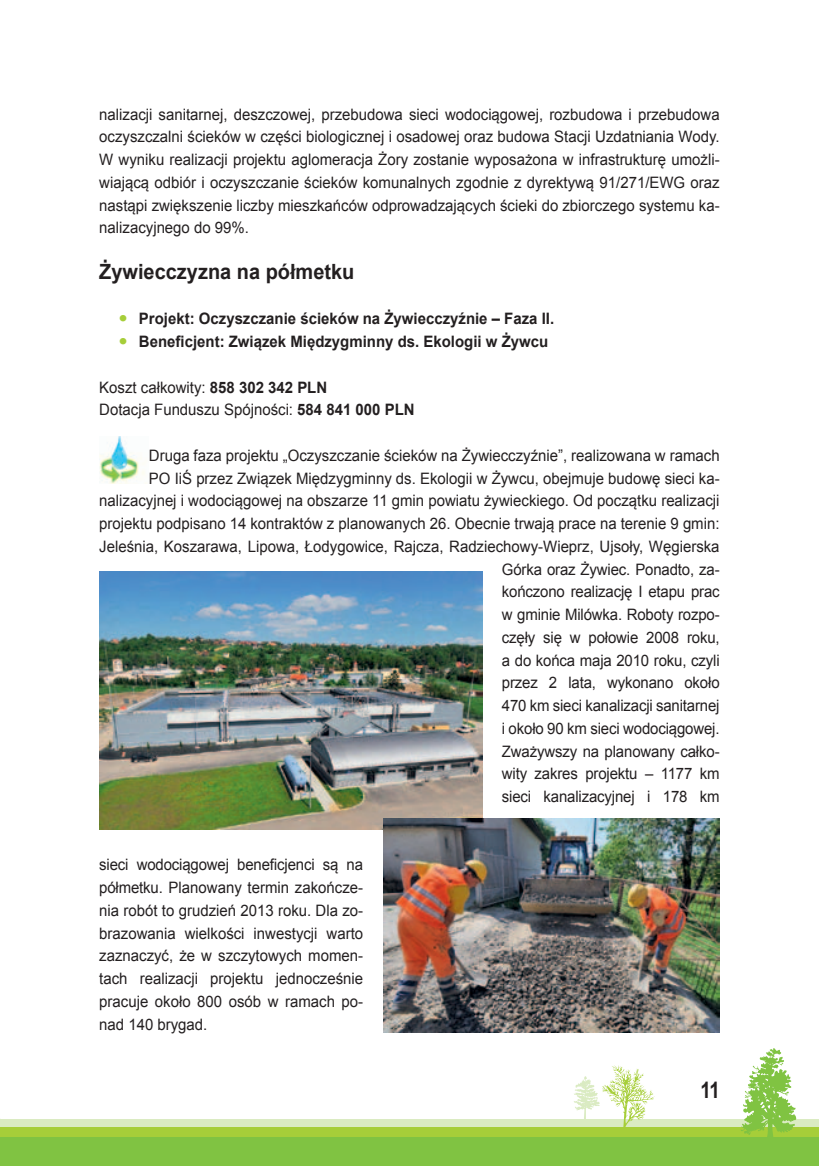
<style>
.page{position:relative;width:819px;height:1166px;background:#fff}
.page>*{position:absolute;margin:0;border:0;box-sizing:border-box;transform-origin:0 0}
.t1{font:700 22.75px "Arial Narrow";color:#231f20}
.t2{font:700 21px "Arial";color:#231f20;scale:.95 1}
.t3{font:15.75px/22.8px "Arial";color:#231f20;text-align:justify;scale:.95 1}
.t4{font:700 15.75px "Arial";color:#231f20;scale:.95 1}
.s1{font-size:22.75px;color:#a6ce39}
.s2{font-weight:700}
</style>
<div class="page">
<div style="left:0;top:1119px;width:819px;height:41px;background:#daebc2"></div>
<div style="left:0;top:1127px;width:819px;height:39px;background:#a6ce39"></div>
<svg style="left:741px;top:1048px;width:55px;height:89px"></svg>
<svg style="left:574px;top:1065px;width:80px;height:62px"></svg>
<div style="left:0;top:1137px;width:819px;height:29px;background:#80c342"></div>
<img style="left:100px;top:436px;width:45px;height:47px">
<img style="left:99px;top:571px;width:383px;height:259px">
<img style="left:383px;top:818px;width:336px;height:214px">
<p class="t3" style="left:99px;top:103px;width:654px">nalizacji sanitarnej, deszczowej, przebudowa sieci wodociągowej, rozbudowa i przebudowa oczyszczalni ścieków w części biologicznej i osadowej oraz budowa Stacji Uzdatniania Wody.<br>W wyniku realizacji projektu aglomeracja Żory zostanie wyposażona w infrastrukturę umożli&shy;wiającą odbiór i oczyszczanie ścieków komunalnych zgodnie z dyrektywą 91/271/EWG oraz nastąpi zwiększenie liczby mieszkańców odprowadzających ścieki do zbiorczego systemu ka&shy;nalizacyjnego do 99%.</p>
<h2 class="t2" style="left:99px;top:258px;width:270px">Żywiecczyzna na półmetku</h2>
<p class="t4" style="left:119px;top:308px;width:459px"><span class="s1">•</span> Projekt: Oczyszczanie ścieków na Żywiecczyźnie – Faza II.</p>
<p class="t4" style="left:119px;top:331px;width:453px"><span class="s1">•</span> Beneficjent: Związek Międzygminny ds. Ekologii w Żywcu</p>
<p class="t3" style="left:99px;top:376px;width:333px">Koszt całkowity: <span class="s2">858 302 342 PLN<br></span>Dotacja Funduszu Spójności: <span class="s2">584 841 000 PLN</span></p>
<p class="t3" style="left:99px;top:444px;width:654px;text-align:right">Druga faza projektu „Oczyszczanie ścieków na Żywiecczyźnie”, realizowana w ramach<br>PO IiŚ przez Związek Międzygminny ds. Ekologii w Żywcu, obejmuje budowę sieci ka&shy;nalizacyjnej i wodociągowej na obszarze 11 gmin powiatu żywieckiego. Od początku realizacji projektu podpisano 14 kontraktów z planowanych 26. Obecnie trwają prace na terenie 9 gmin:<br>Jeleśnia, Koszarawa, Lipowa, Łodygowice, Rajcza, Radziechowy-Wieprz, Ujsoły, Węgierska Górka oraz Żywiec. Ponadto, za-<br>kończono realizację I etapu prac<br>w gminie Milówka. Roboty rozpo-<br>częły się w połowie 2008 roku,<br>a do końca maja 2010 roku, czyli<br>przez 2 lata, wykonano około<br>470 km sieci kanalizacji sanitarnej<br>i około 90 km sieci wodociągowej.<br>Zważywszy na planowany całko-<br>wity zakres projektu – 1177 km<br>sieci kanalizacyjnej i 178 km</p>
<p class="t3" style="left:99px;top:853px;width:279px">sieci wodociągowej beneficjenci są na półmetku. Planowany termin zakończe&shy;nia robót to grudzień 2013 roku. Dla zo&shy;brazowania wielkości inwestycji warto zaznaczyć, że w szczytowych momen&shy;tach realizacji projektu jednocześnie pracuje około 800 osób w ramach po&shy;nad 140 brygad.</p>
<h1 class="t1" style="left:700px;top:1073px;width:21px">11</h1>
</div>
